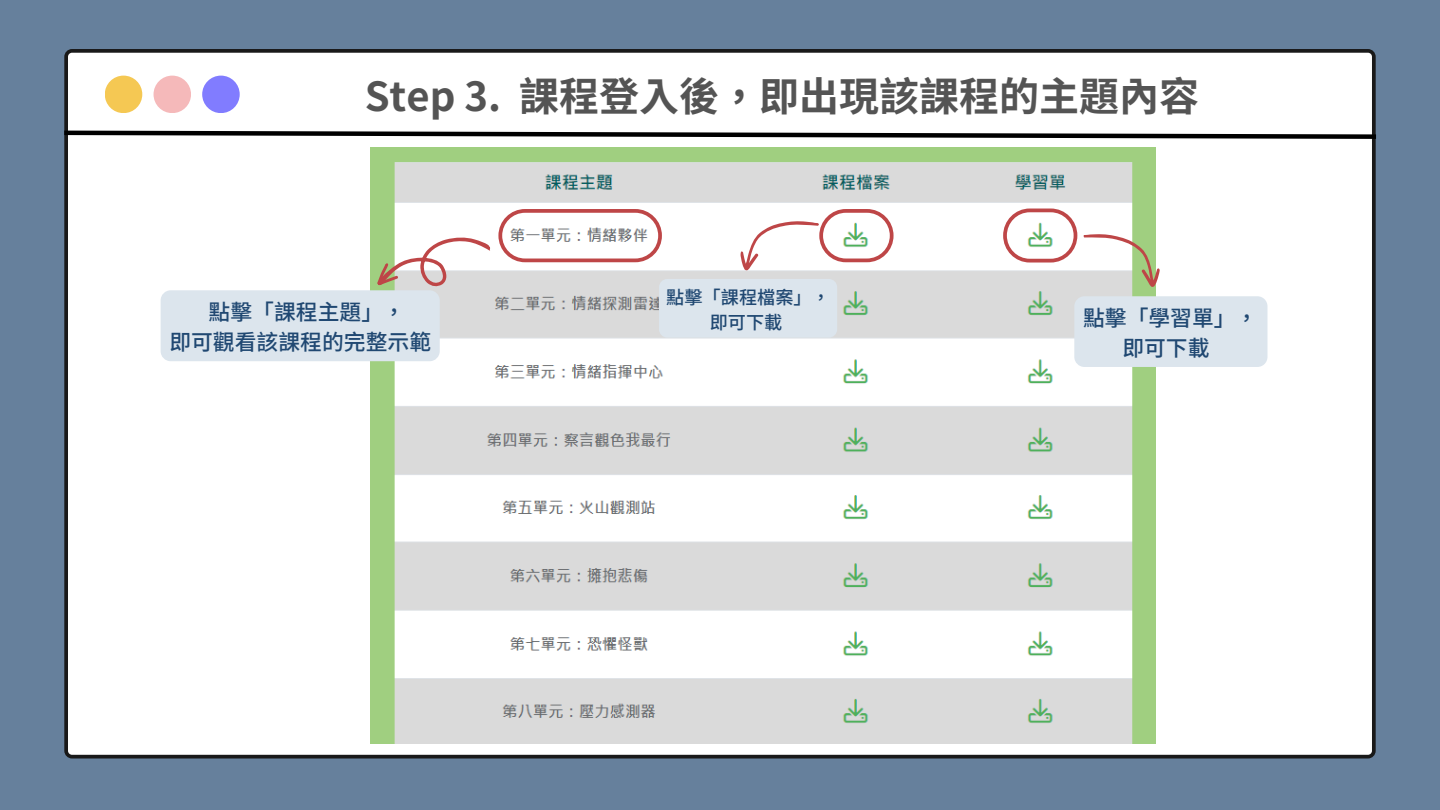
<style>
.page{position:relative;width:1440px;height:810px;background:#66809c}
.page>*{position:absolute;margin:0;border:0;box-sizing:border-box;transform-origin:0 0}
.t1{font:700 40px "Source Han Sans SC";color:#545454}
.t2{font:500 21.8px "Source Han Sans SC";color:#204872}
.t3{font:500 18.2px "Source Han Sans SC";color:#204872}
</style>
<div class="page">
<div style="left:64px;top:49px;width:1312px;height:710px;background:#fff"></div>
<img style="left:371px;top:147px;width:785px;height:596px">
<svg style="left:498px;top:209px;width:164px;height:53px;background:#ead7d8"></svg>
<svg style="left:371px;top:214px;width:121px;height:102px;background:#e0ded2"></svg>
<svg style="left:737px;top:209px;width:157px;height:76px;background:#f0e5e4"></svg>
<div style="left:161px;top:290px;width:279px;height:71px;background:#dce5ed;border-radius:10px"></div>
<div style="left:659px;top:279px;width:178px;height:59px;background:#dce5ed;border-radius:8px"></div>
<svg style="left:1003px;top:209px;width:264px;height:158px;background:#e6e9e7"></svg>
<div style="left:105px;top:76px;width:37px;height:37px;background:#f5c853;border-radius:50%"></div>
<div style="left:154px;top:76px;width:37px;height:37px;background:#f5b9ba;border-radius:50%"></div>
<div style="left:202px;top:76px;width:38px;height:37px;background:#817cff;border-radius:50%"></div>
<svg style="left:64px;top:128px;width:1312px;height:13px;background:#a5a5a5"></svg>
<p class="t1" style="left:365px;top:64px;width:836px">Step 3. 課程登入後， 即出現該課程的主題內容</p>
<p class="t2" style="left:209px;top:294px;width:181px">點擊「課程主題」，</p>
<p class="t2" style="left:169px;top:325px;width:262px">即可觀看該課程的完整示範</p>
<p class="t3" style="left:666px;top:283px;width:151px">點擊「課程檔案」，</p>
<p class="t3" style="left:710px;top:308px;width:74px">即可下載</p>
<p class="t2" style="left:1083px;top:300px;width:159px">點擊「學習單」，</p>
<p class="t2" style="left:1122px;top:331px;width:89px">即可下載</p>
</div>
